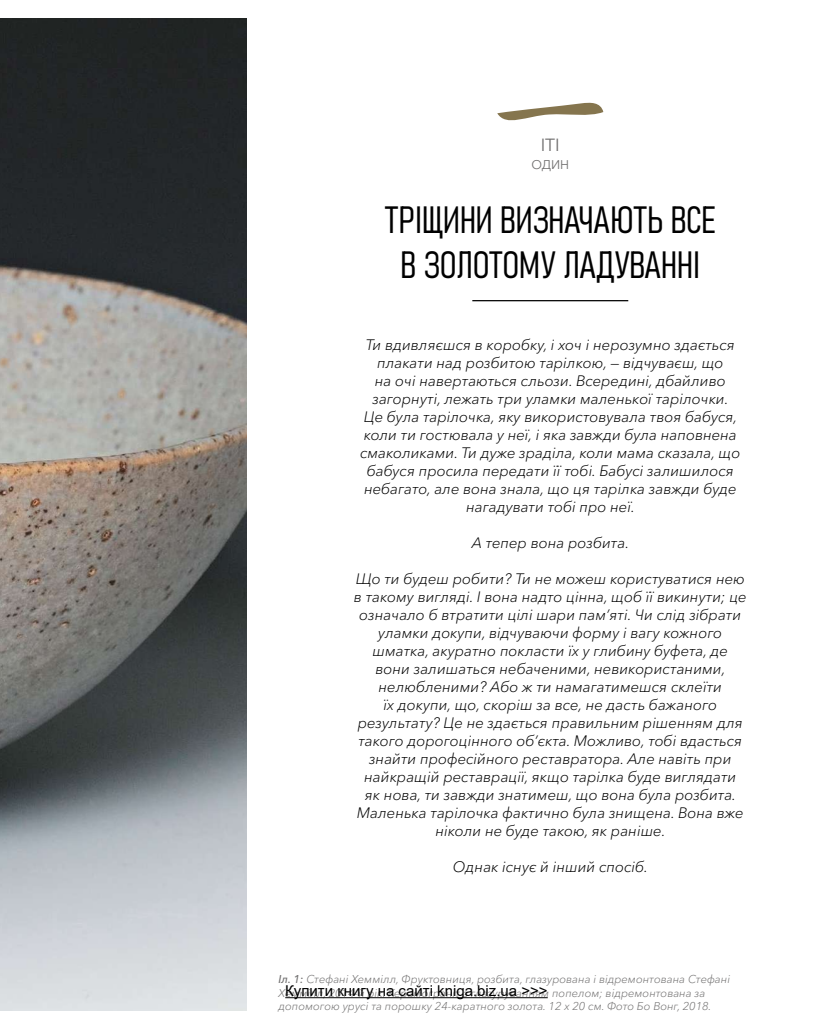
<style>
.page{position:relative;width:833px;height:1028px;background:#fff}
.page>*{position:absolute;margin:0;border:0;box-sizing:border-box;transform-origin:0 0}
.t1{font:37.5px/45px "Bahnschrift";color:#000;text-align:center}
.t2{font:17.5px "Avenir Next Cyr";color:#706f6f}
.t3{font:italic 300 15px/18px "Avenir Next Cyr";color:#000;text-align:center}
.t4{font:15px "Arial";color:#000}
.t5{font:12.5px "Avenir Next Cyr";color:#706f6f}
.t6{font:italic 300 11.25px/13.5px "Avenir Next Cyr";color:#706f6f}
.s1{font-weight:500}
</style>
<div class="page">
<img style="left:0;top:18px;width:246px;height:992px">
<svg style="left:497px;top:102px;width:106px;height:19px"></svg>
<hr style="left:472px;top:300px;width:156px;height:1px;background:#000">
<hr style="left:285px;top:997px;width:263px;height:1px;background:#000">
<p class="t2" style="left:541px;top:135px;width:21px">ІТІ</p>
<p class="t5" style="left:531px;top:158px;width:39px">ОДИН</p>
<h1 class="t1" style="left:385px;top:194px;width:332px">ТРІЩИНИ ВИЗНАЧАЮТЬ ВСЕ<br>В ЗОЛОТОМУ ЛАДУВАННІ</h1>
<p class="t3" style="left:360px;top:335px;width:382px">Ти вдивляєшся в коробку, і хоч і нерозумно здається плакати над розбитою тарілкою, — відчуваєш, що<br>на очі навертаються сльози. Всередині, дбайливо загорнуті, лежать три уламки маленької тарілочки.<br>Це була тарілочка, яку використовувала твоя бабуся, коли ти гостювала у неї, і яка завжди була наповнена смаколиками. Ти дуже зраділа, коли мама сказала, що бабуся просила передати її тобі. Бабусі залишилося небагато, але вона знала, що ця тарілка завжди буде нагадувати тобі про неї.</p>
<p class="t3" style="left:472px;top:533px;width:159px">А тепер вона розбита.</p>
<p class="t3" style="left:354px;top:569px;width:394px">Що ти будеш робити? Ти не можеш користуватися нею в такому вигляді. І вона надто цінна, щоб її викинути; це означало б втратити цілі шари пам’яті. Чи слід зібрати уламки докупи, відчуваючи форму і вагу кожного шматка, акуратно покласти їх у глибину буфета, де вони залишаться небаченими, невикористаними, нелюбленими? Або ж ти намагатимешся склеїти<br>їх докупи, що, скоріш за все, не дасть бажаного результату? Це не здається правильним рішенням для такого дорогоцінного об’єкта. Можливо, тобі вдасться знайти професійного реставратора. Але навіть при найкращій реставрації, якщо тарілка буде виглядати<br>як нова, ти завжди знатимеш, що вона була розбита.<br>Маленька тарілочка фактично була знищена. Вона вже ніколи не буде такою, як раніше.</p>
<p class="t3" style="left:453px;top:857px;width:197px">Однак існує й інший спосіб.</p>
<p class="t6" style="left:278px;top:972px;width:453px"><span class="s1">Іл. 1:</span> Стефані Хеммілл, Фруктовниця, розбита, глазурована і відремонтована Стефані<br>Хеммілл, 2014-й рік. Керамограніт з глазуруванням попелом; відремонтована за допомогою урусі та порошку 24-каратного золота. 12 х 20 см. Фото Бо Вонг, 2018.</p>
<p class="t4" style="left:285px;top:980px;width:264px">Купити книгу на сайті kniga.biz.ua &gt;&gt;&gt;</p>
</div>
